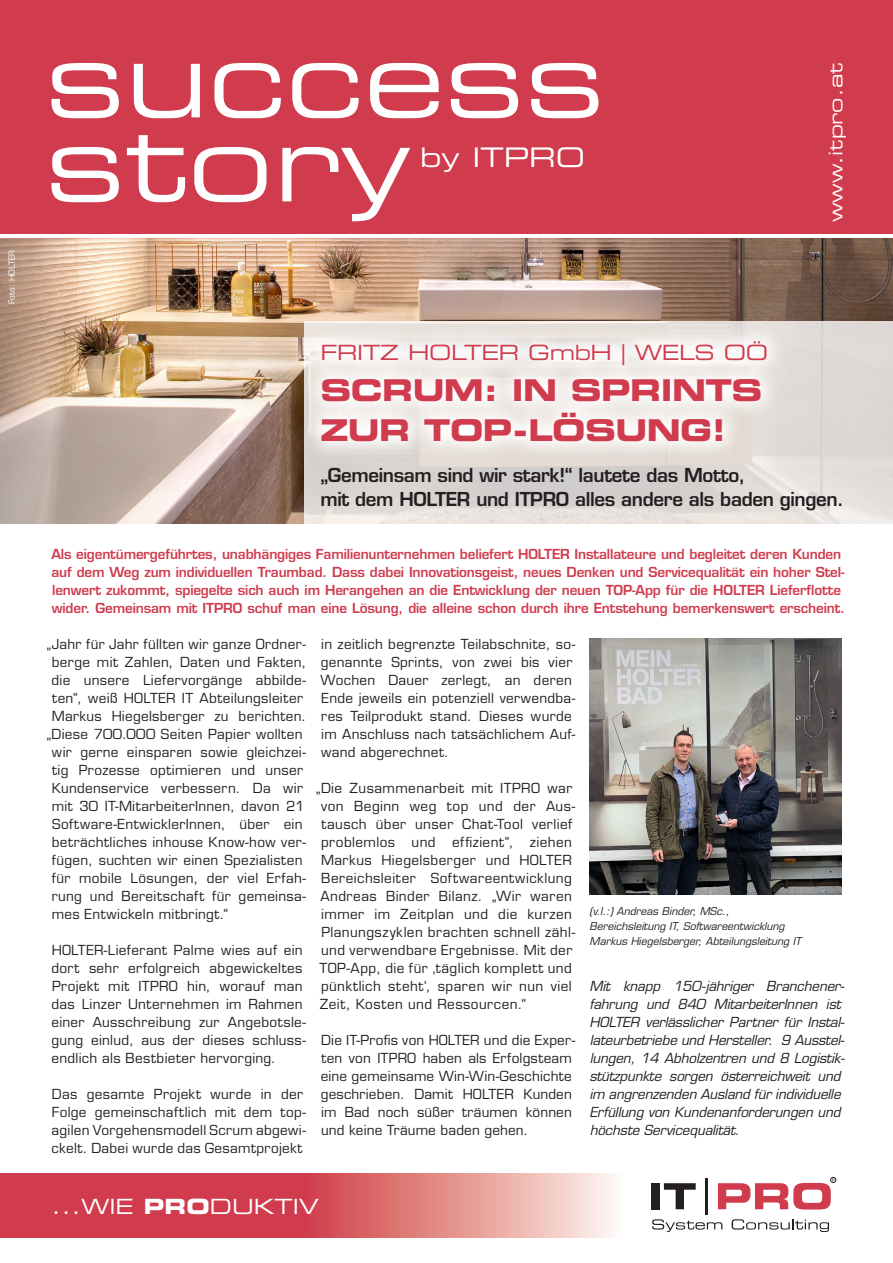
<style>
.page{position:relative;width:893px;height:1263px;background:#fff}
.page>*{position:absolute;margin:0;border:0;box-sizing:border-box;transform-origin:0 0}
.t1{font:105px/84px "Eurostile LT Std Ex 2";color:#fff}
.t2{font:30px/40.5px "Eurostile LT Std Bold Ex 2";letter-spacing:-.02em;color:#d03b4d}
.t3{font:27px "Eurostile LT Std Ex 2";color:#fff}
.t4{font:21px "Eurostile LT Std Ex 2";letter-spacing:-.02em;color:#d03b4d}
.t5{font:21px "Eurostile LT Std Ex 2";color:#fff}
.t6{font:600 18.75px/24px "Eurostile LT Std";letter-spacing:-.02em;color:#231f20}
.t7{font:18.75px "Eurostile LT Std Ex 2";color:#fff}
.t8{font:13.5px/18px "Eurostile LT Std";letter-spacing:.025em;color:#231f20}
.t9{font:600 13.5px/18px "Eurostile LT Std";letter-spacing:-.01em;color:#d03b4d}
.t10{font:italic 13.5px/18px "Eurostile LT Std";letter-spacing:-.01em;color:#231f20}
.t11{font:italic 10.5px/15px "Eurostile LT Std";color:#231f20}
.t12{font:8.25px "Eurostile LT Std";letter-spacing:.01em;color:#fff}
.s1{font-family:"Eurostile LT Std Bold Ex 2"}
</style>
<div class="page">
<img style="left:0;top:238px;width:893px;height:285px">
<svg style="left:0;top:1174px;width:764px;height:63px;background:#df7c82"></svg>
<div style="left:0;top:0;width:893px;height:234px;background:#d03b4d"></div>
<div style="left:651px;top:1183px;width:9px;height:26px;background:#231f20"></div>
<svg style="left:664px;top:1183px;width:32px;height:26px"></svg>
<hr style="left:704px;top:1178px;width:3px;height:36px;background:#231f20">
<svg style="left:718px;top:1177px;width:118px;height:32px"></svg>
<svg style="left:652px;top:1219px;width:70px;height:13px"></svg>
<svg style="left:732px;top:1219px;width:97px;height:13px"></svg>
<img style="left:590px;top:639px;width:252px;height:255px">
<svg style="left:304px;top:321px;width:589px;height:203px;background:#ded9d6"></svg>
<svg style="left:302px;top:322px;width:484px;height:139px"></svg>
<p class="t12" style="left:7px;top:304px;width:56px;rotate:-90deg">Foto: HOLTER</p>
<h1 class="t1" style="left:45px;top:35px;width:561px">success story</h1>
<h3 class="t3" style="left:420px;top:139px;width:167px">by ITPRO</h3>
<h3 class="t7" style="left:823px;top:222px;width:161px;rotate:-90deg">www.itpro.at</h3>
<h3 class="t4" style="left:320px;top:338px;width:449px">FRITZ HOLTER GmbH | WELS OÖ</h3>
<h2 class="t2" style="left:320px;top:369px;width:444px">SCRUM: IN SPRINTS<br>ZUR TOP-LÖSUNG!</h2>
<h3 class="t6" style="left:320px;top:463px;width:525px">„Gemeinsam sind wir stark!“ lautete das Motto,<br>mit dem HOLTER und ITPRO alles andere als baden gingen.</h3>
<p class="t9" style="left:51px;top:545px;width:795px">Als eigentümergeführtes, unabhängiges Familienunternehmen beliefert HOLTER Installateure und begleitet deren Kunden auf dem Weg zum individuellen Traumbad. Dass dabei Innovationsgeist, neues Denken und Servicequalität ein hoher Stel&shy;lenwert zukommt, spiegelte sich auch im Herangehen an die Entwicklung der neuen TOP-App für die HOLTER Lieferflotte wider. Gemeinsam mit ITPRO schuf man eine Lösung, die alleine schon durch ihre Entstehung bemerkenswert erscheint.</p>
<p class="t8" style="left:47px;top:635px;width:261px">„Jahr für Jahr füllten wir ganze Ordner-</p>
<p class="t8" style="left:52px;top:653px;width:256px">berge mit Zahlen, Daten und Fakten,</p>
<p class="t8" style="left:52px;top:671px;width:256px">die unsere Liefervorgänge abbilde-</p>
<p class="t8" style="left:52px;top:689px;width:252px">ten“, weiß HOLTER IT Abteilungsleiter</p>
<p class="t8" style="left:52px;top:707px;width:256px">Markus Hiegelsberger zu berichten.</p>
<p class="t8" style="left:47px;top:725px;width:258px">„Diese 700.000 Seiten Papier wollten</p>
<p class="t8" style="left:52px;top:743px;width:256px">wir gerne einsparen sowie gleichzei-</p>
<p class="t8" style="left:52px;top:761px;width:252px">tig Prozesse optimieren und unser</p>
<p class="t8" style="left:52px;top:779px;width:253px">Kundenservice verbessern. Da wir</p>
<p class="t8" style="left:52px;top:797px;width:254px">mit 30 IT-MitarbeiterInnen, davon 21</p>
<p class="t8" style="left:52px;top:815px;width:252px">Software-EntwicklerInnen, über ein</p>
<p class="t8" style="left:52px;top:833px;width:256px">beträchtliches inhouse Know-how ver-</p>
<p class="t8" style="left:52px;top:851px;width:252px">fügen, suchten wir einen Spezialisten</p>
<p class="t8" style="left:52px;top:869px;width:256px">für mobile Lösungen, der viel Erfah-</p>
<p class="t8" style="left:52px;top:887px;width:256px">rung und Bereitschaft für gemeinsa-</p>
<p class="t8" style="left:52px;top:905px;width:178px">mes Entwickeln mitbringt.“</p>
<p class="t8" style="left:52px;top:941px;width:256px">HOLTER-Lieferant Palme wies auf ein dort sehr erfolgreich abgewickeltes Projekt mit ITPRO hin, worauf man das Linzer Unternehmen im Rahmen einer Ausschreibung zur Angebotsle&shy;gung einlud, aus der dieses schluss&shy;endlich als Bestbieter hervorging.</p>
<p class="t8" style="left:52px;top:1085px;width:256px">Das gesamte Projekt wurde in der Folge gemeinschaftlich mit dem top&shy;agilen Vorgehensmodell Scrum abgewi&shy;ckelt. Dabei wurde das Gesamtprojekt</p>
<p class="t8" style="left:321px;top:635px;width:256px">in zeitlich begrenzte Teilabschnite, so&shy;genannte Sprints, von zwei bis vier Wochen Dauer zerlegt, an deren Ende jeweils ein potenziell verwendba&shy;res Teilprodukt stand. Dieses wurde im Anschluss nach tatsächlichem Auf&shy;wand abgerechnet.</p>
<p class="t8" style="left:316px;top:779px;width:261px">„Die Zusammenarbeit mit ITPRO war von Beginn weg top und der Aus&shy;tausch über unser Chat-Tool verlief problemlos und effizient“, ziehen Markus Hiegelsberger und HOLTER Bereichsleiter Softwareentwicklung Andreas Binder Bilanz. „Wir waren immer im Zeitplan und die kurzen Planungszyklen brachten schnell zähl&shy;und verwendbare Ergebnisse. Mit der TOP-App, die für ‚täglich komplett und pünktlich steht‘, sparen wir nun viel Zeit, Kosten und Ressourcen.“</p>
<p class="t8" style="left:321px;top:1031px;width:256px">Die IT-Profis von HOLTER und die Exper&shy;ten von ITPRO haben als Erfolgsteam eine gemeinsame Win-Win-Geschichte geschrieben. Damit HOLTER Kunden im Bad noch süßer träumen können und keine Träume baden gehen.</p>
<p class="t11" style="left:590px;top:904px;width:213px">(v.l.:) Andreas Binder, MSc.,<br>Bereichsleitung IT, Softwareentwicklung<br>Markus Hiegelsberger, Abteilungsleitung IT</p>
<p class="t10" style="left:589px;top:978px;width:257px">Mit knapp 150-jähriger Branchener&shy;fahrung und 840 MitarbeiterInnen ist HOLTER verlässlicher Partner für Instal&shy;lateurbetriebe und Hersteller. 9 Ausstel&shy;lungen, 14 Abholzentren und 8 Logistik&shy;stützpunkte sorgen österreichweit und im angrenzenden Ausland für individuelle Erfüllung von Kundenanforderungen und höchste Servicequalität.</p>
<h3 class="t5" style="left:51px;top:1192px;width:270px">...WIE <span class="s1">PRO</span>DUKTIV</h3>
</div>
